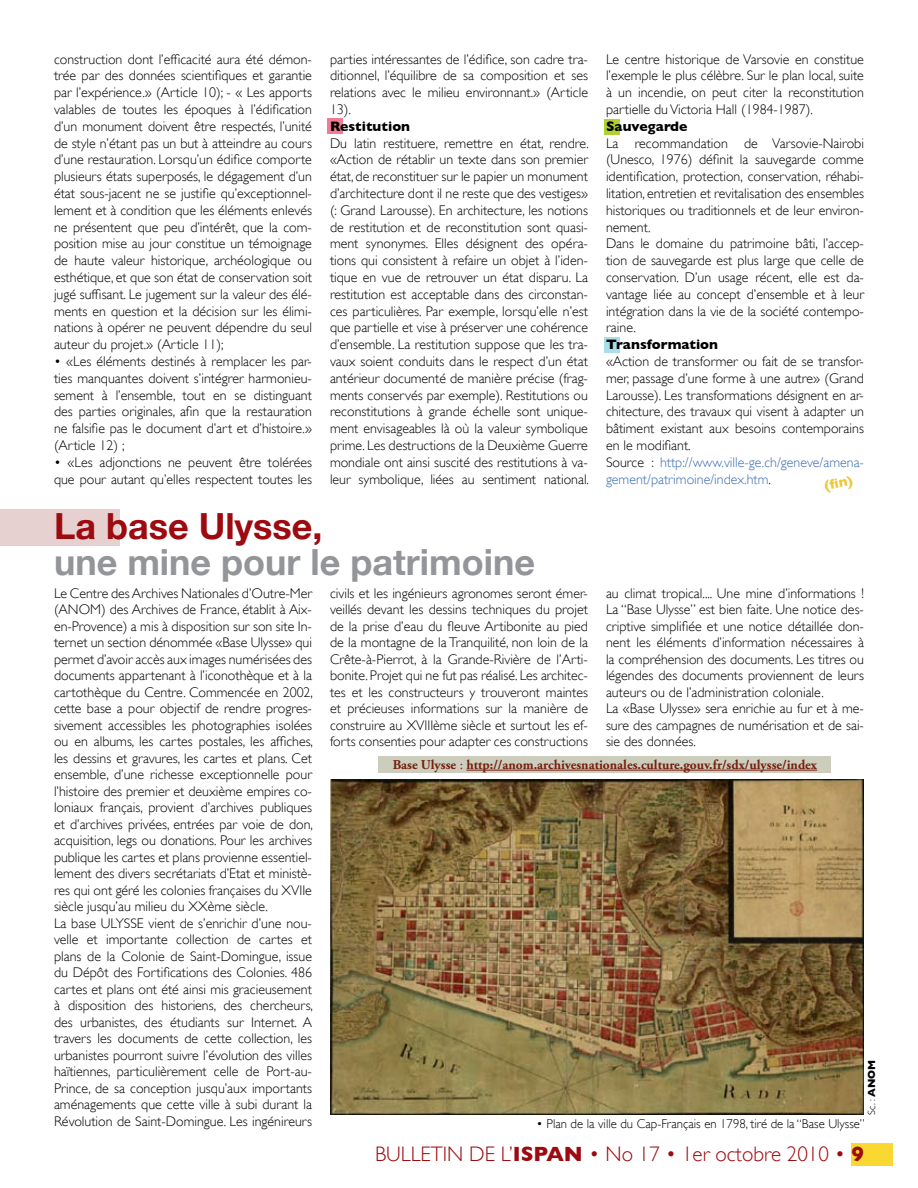
<style>
.page{position:relative;width:918px;height:1188px;background:#fff}
.page>*{position:absolute;margin:0;border:0;box-sizing:border-box;transform-origin:0 0}
.t1{font:700 36px "Helvetica Neue";color:#939598}
.t2{font:700 36px "Helvetica Neue";color:#9d0a0f}
.t3{font:300 21px "Gill Sans";color:#9d0a0f}
.t4{font:300 13.95px/16.8px "Gill Sans";color:#000;text-align:justify}
.t5{font:700 13.95px "Gill Sans";color:#000}
.t6{font:700 13.95px "Gill Sans";color:#efc739}
.t7{font:700 13.5px "Adobe Garamond Pro";color:#761f0e}
.t8{font:300 12.75px "Gill Sans";color:#000}
.t9{font:300 10.5px "Gill Sans";color:#000}
.s1{color:#3e6eb6}
.s2{font-weight:400}
.s3{font-weight:700}
</style>
<div class="page">
<div style="left:851px;top:1143px;width:42px;height:22px;background:#f9d832"></div>
<div style="left:379px;top:757px;width:452px;height:16px;background:#cccdbd"></div>
<div style="left:604px;top:120px;width:16px;height:15px;background:#b0d135"></div>
<div style="left:604px;top:338px;width:16px;height:15px;background:#aadee9"></div>
<div style="left:327px;top:118px;width:15px;height:16px;background:#f27b93"></div>
<div style="left:0;top:509px;width:120px;height:36px;background:#e7d0d0"></div>
<img style="left:330px;top:779px;width:534px;height:336px">
<hr style="left:466px;top:770px;width:351px;height:1px;background:#761f0e">
<p class="t4" style="left:54px;top:51px;width:260px">construction dont l’efficacité aura été démon&shy;trée par des données scientifiques et garantie par l’expérience.» (Article 10); - « Les apports valables de toutes les époques à l’édification d’un monument doivent être respectés, l’unité de style n’étant pas un but à atteindre au cours d’une restauration. Lorsqu’un édifice comporte plusieurs états superposés, le dégagement d’un état sous-jacent ne se justifie qu’exceptionnel&shy;lement et à condition que les éléments enlevés ne présentent que peu d’intérêt, que la com&shy;position mise au jour constitue un témoignage de haute valeur historique, archéologique ou esthétique, et que son état de conservation soit jugé suffisant. Le jugement sur la valeur des élé&shy;ments en question et la décision sur les élimi&shy;nations à opérer ne peuvent dépendre du seul auteur du projet.» (Article 11);</p>
<p class="t4" style="left:54px;top:353px;width:260px">• «Les éléments destinés à remplacer les par&shy;ties manquantes doivent s’intégrer harmonieu&shy;sement à l’ensemble, tout en se distinguant des parties originales, afin que la restauration ne falsifie pas le document d’art et d’histoire.» (Article 12) ;</p>
<p class="t4" style="left:54px;top:454px;width:259px">• «Les adjonctions ne peuvent être tolérées que pour autant qu’elles respectent toutes les</p>
<p class="t4" style="left:330px;top:51px;width:260px">parties intéressantes de l’édifice, son cadre tra&shy;ditionnel, l’équilibre de sa composition et ses relations avec le milieu environnant.» (Article 13).</p>
<p class="t5" style="left:330px;top:118px;width:82px">Restitution</p>
<p class="t4" style="left:330px;top:135px;width:261px">Du latin restituere, remettre en état, rendre. «Action de rétablir un texte dans son premier état, de reconstituer sur le papier un monument d’architecture dont il ne reste que des vestiges» (: Grand Larousse). En architecture, les notions de restitution et de reconstitution sont quasi&shy;ment synonymes. Elles désignent des opéra&shy;tions qui consistent à refaire un objet à l’iden&shy;tique en vue de retrouver un état disparu. La restitution est acceptable dans des circonstan&shy;ces particulières. Par exemple, lorsqu’elle n’est que partielle et vise à préserver une cohérence d’ensemble. La restitution suppose que les tra&shy;vaux soient conduits dans le respect d’un état antérieur documenté de manière précise (frag&shy;ments conservés par exemple). Restitutions ou reconstitutions à grande échelle sont unique&shy;ment envisageables là où la valeur symbolique prime. Les destructions de la Deuxième Guerre mondiale ont ainsi suscité des restitutions à va&shy;leur symbolique, liées au sentiment national.</p>
<h1 class="t2" style="left:54px;top:504px;width:270px">La base Ulysse,</h1>
<h1 class="t1" style="left:54px;top:540px;width:483px">une mine pour le patrimoine</h1>
<p class="t4" style="left:606px;top:51px;width:259px">Le centre historique de Varsovie en constitue l’exemple le plus célèbre. Sur le plan local, suite à un incendie, on peut citer la reconstitution partielle du Victoria Hall (1984-1987).</p>
<p class="t5" style="left:606px;top:118px;width:83px">Sauvegarde</p>
<p class="t4" style="left:606px;top:135px;width:260px;text-align:left">La recommandation de Varsovie-Nairobi (Unesco, 1976) définit la sauvegarde comme identification, protection, conservation, réhabi&shy;litation, entretien et revitalisation des ensembles historiques ou traditionnels et de leur environ&shy;nement.<br>Dans le domaine du patrimoine bâti, l’accep&shy;tion de sauvegarde est plus large que celle de conservation. D’un usage récent, elle est da&shy;vantage liée au concept d’ensemble et à leur intégration dans la vie de la société contempo&shy;raine.</p>
<p class="t5" style="left:606px;top:336px;width:114px">Transformation</p>
<p class="t4" style="left:606px;top:353px;width:260px;text-align:left">«Action de transformer ou fait de se transfor&shy;mer, passage d’une forme à une autre» (Grand Larousse). Les transformations désignent en ar&shy;chitecture, des travaux qui visent à adapter un bâtiment existant aux besoins contemporains en le modifiant.<br>Source : <span class="s1">http://www.ville-ge.ch/geneve/amena&shy;gement/patrimoine/index.htm</span>.</p>
<p class="t6" style="left:823px;top:477px;width:30px;rotate:-10deg">(fi n)</p>
<p class="t4" style="left:54px;top:585px;width:261px;text-align:left">Le Centre des Archives Nationales d’Outre-Mer (ANOM) des Archives de France, établit à Aix&shy;en-Provence) a mis à disposition sur son site In&shy;ternet un section dénommée «Base Ulysse» qui permet d’avoir accès aux images numérisées des documents appartenant à l’iconothèque et à la cartothèque du Centre. Commencée en 2002, cette base a pour objectif de rendre progres&shy;sivement accessibles les photographies isolées ou en albums, les cartes postales, les affiches, les dessins et gravures, les cartes et plans. Cet ensemble, d’une richesse exceptionnelle pour l’histoire des premier et deuxième empires co&shy;loniaux français, provient d’archives publiques et d’archives privées, entrées par voie de don, acquisition, legs ou donations. Pour les archives publique les cartes et plans provienne essentiel&shy;lement des divers secrétariats d’Etat et ministè&shy;res qui ont géré les colonies françaises du XVIIe siècle jusqu’au milieu du XXème siècle.<br>La base ULYSSE vient de s’enrichir d’une nou&shy;velle et importante collection de cartes et plans de la Colonie de Saint-Domingue, issue du Dépôt des Fortifications des Colonies. 486 cartes et plans ont été ainsi mis gracieusement à disposition des historiens, des chercheurs, des urbanistes, des étudiants sur Internet. A travers les documents de cette collection, les urbanistes pourront suivre l’évolution des villes haïtiennes, particulièrement celle de Port-au-Prince, de sa conception jusqu’aux importants aménagements que cette ville à subi durant la Révolution de Saint-Domingue. Les ingénireurs</p>
<p class="t4" style="left:330px;top:585px;width:260px">civils et les ingénieurs agronomes seront émer&shy;veillés devant les dessins techniques du projet de la prise d’eau du fleuve Artibonite au pied de la montagne de la Tranquilité, non loin de la Crête-à-Pierrot, à la Grande-Rivière de l’Arti&shy;bonite. Projet qui ne fut pas réalisé. Les architec&shy;tes et les constructeurs y trouveront maintes et précieuses informations sur la manière de construire au XVIIIème siècle et surtout les ef&shy;forts consenties pour adapter ces constructions</p>
<p class="t4" style="left:606px;top:585px;width:260px;text-align:left">au climat tropical.... Une mine d’informations !<br>La “Base Ulysse” est bien faite. Une notice des&shy;criptive simplifiée et une notice détaillée don&shy;nent les éléments d’information nécessaires à la compréhension des documents. Les titres ou légendes des documents proviennent de leurs auteurs ou de l’administration coloniale.<br>La «Base Ulysse» sera enrichie au fur et à me&shy;sure des campagnes de numérisation et de sai&shy;sie des données.</p>
<p class="t7" style="left:393px;top:757px;width:426px">Base Ulysse <span class="s2">:</span> http://anom.archivesnationales.culture.gouv.fr/sdx/ulysse/index</p>
<p class="t9" style="left:865px;top:1114px;width:56px;rotate:-90deg">Sc. : <span class="s3">ANOM</span></p>
<p class="t8" style="left:537px;top:1116px;width:330px">• Plan de la ville du Cap-Français en 1798, tiré de la “Base Ulysse”</p>
<h2 class="t3" style="left:375px;top:1141px;width:472px">BULLETIN DE L’<span class="s3">ISPAN</span> • No 17 • 1er octobre 2010 •</h2>
</div>
